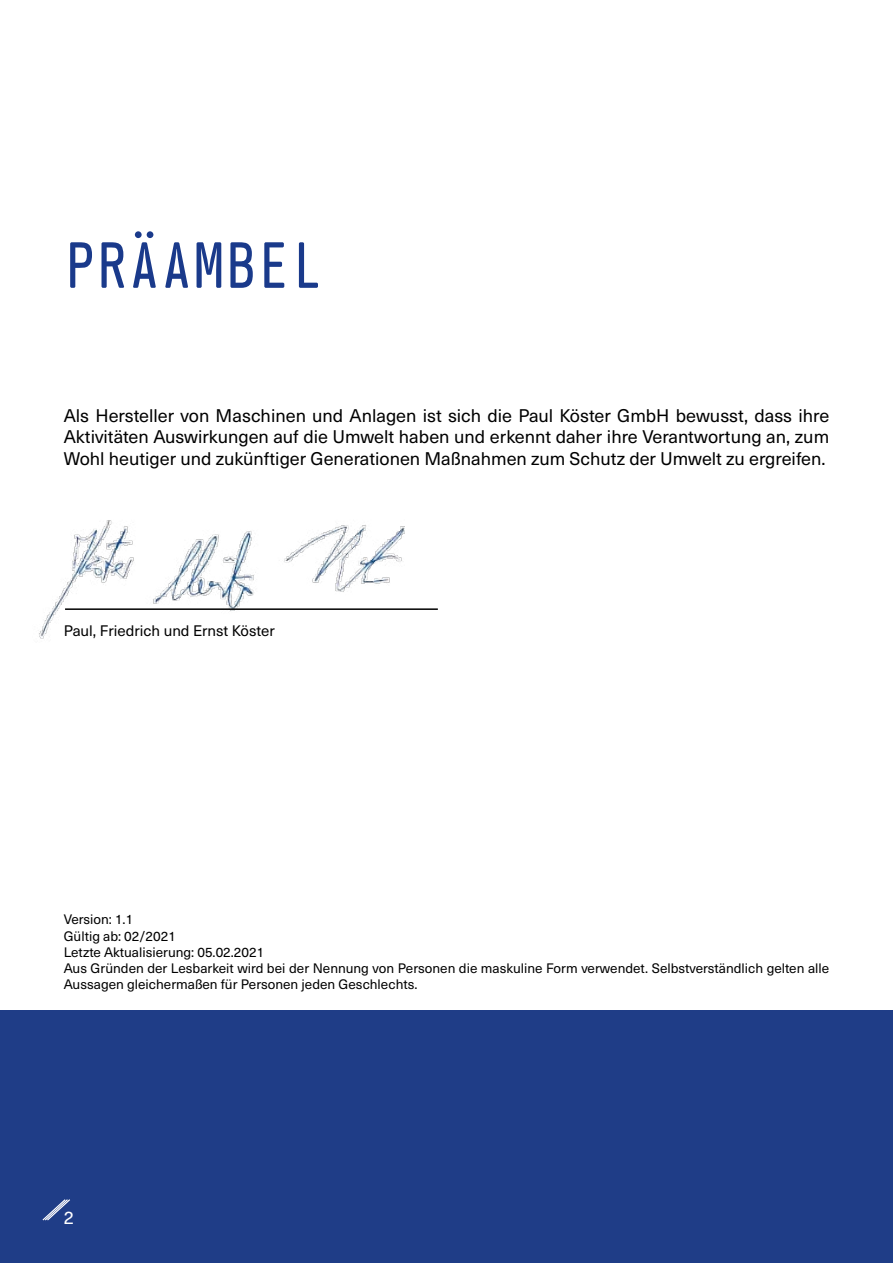
<style>
.page{position:relative;width:893px;height:1263px;background:#fff}
.page>*{position:absolute;margin:0;border:0;box-sizing:border-box;transform-origin:0 0}
.t1{font:64.5px "Generika Mono";color:#1a3a8b}
.t2{font:18px/21.6px "Neue Haas Unica W1 G";color:#000;text-align:justify}
.t3{font:18px "Neue Haas Unica W1 G";color:#fff}
.t4{font:15px "Neue Haas Unica W1 G";color:#000}
.t5{font:13.5px/16.2px "Neue Haas Unica W1 G";color:#000}
</style>
<div class="page">
<div style="left:0;top:1010px;width:893px;height:253px;background:#1f3d87"></div>
<svg style="left:42px;top:1199px;width:28px;height:22px"></svg>
<img style="left:39px;top:520px;width:366px;height:119px">
<hr style="left:65px;top:608px;width:373px;height:2px;background:#000">
<h1 class="t1" style="left:64px;top:226px;width:259px">PRÄAMBEL</h1>
<p class="t2" style="left:64px;top:403px;width:767px">Als Hersteller von Maschinen und Anlagen ist sich die Paul Köster GmbH bewusst, dass ihre Aktivitäten Auswirkungen auf die Umwelt haben und erkennt daher ihre Verantwortung an, zum Wohl heutiger und zukünftiger Generationen Maßnahmen zum Schutz der Umwelt zu ergreifen.</p>
<p class="t4" style="left:64px;top:620px;width:212px">Paul, Friedrich und Ernst Köster</p>
<p class="t5" style="left:64px;top:911px;width:767px">Version: 1.1<br>Gültig ab: 02/2021<br>Letzte Aktualisierung: 05.02.2021<br>Aus Gründen der Lesbarkeit wird bei der Nennung von Personen die maskuline Form verwendet. Selbstverständlich gelten alle Aussagen gleichermaßen für Personen jeden Geschlechts.</p>
<p class="t3" style="left:64px;top:1204px;width:12px">2</p>
</div>
